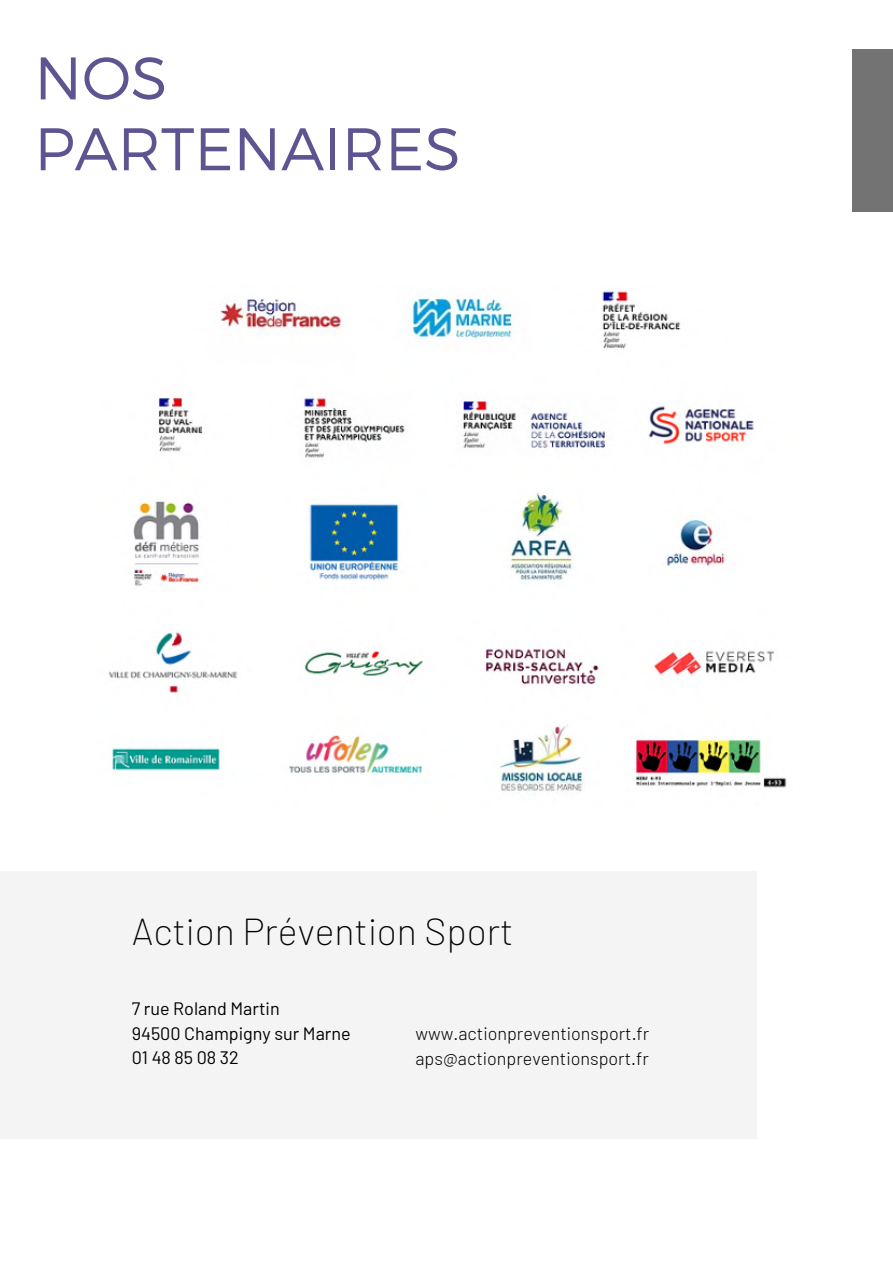
<style>
.page{position:relative;width:893px;height:1264px;background:#fff}
.page>*{position:absolute;margin:0;border:0;box-sizing:border-box;transform-origin:0 0}
.t1{font:300 60px "Montserrat";color:#5d5491}
.t2{font:200 37.5px "Barlow";color:#000}
.t3{font:300 18px "Barlow";color:#000}
.t4{font:18px "Barlow";color:#000}
</style>
<div class="page">
<div style="left:0;top:871px;width:757px;height:268px;background:#f4f4f4"></div>
<img style="left:108px;top:291px;width:679px;height:504px">
<div style="left:852px;top:49px;width:40px;height:163px;background:#737373"></div>
<p class="t1" style="left:34px;top:39px;width:135px">NOS</p>
<p class="t1" style="left:34px;top:110px;width:428px">PARTENAIRES</p>
<p class="t2" style="left:132px;top:907px;width:383px">Action Prévention Sport</p>
<p class="t4" style="left:132px;top:996px;width:149px">7 rue Roland Martin</p>
<p class="t4" style="left:132px;top:1021px;width:220px">94500 Champigny sur Marne</p>
<p class="t4" style="left:132px;top:1046px;width:108px">01 48 85 08 32</p>
<p class="t3" style="left:415px;top:1022px;width:235px">www.actionpreventionsport.fr</p>
<p class="t3" style="left:415px;top:1046px;width:235px">aps@actionpreventionsport.fr</p>
</div>
